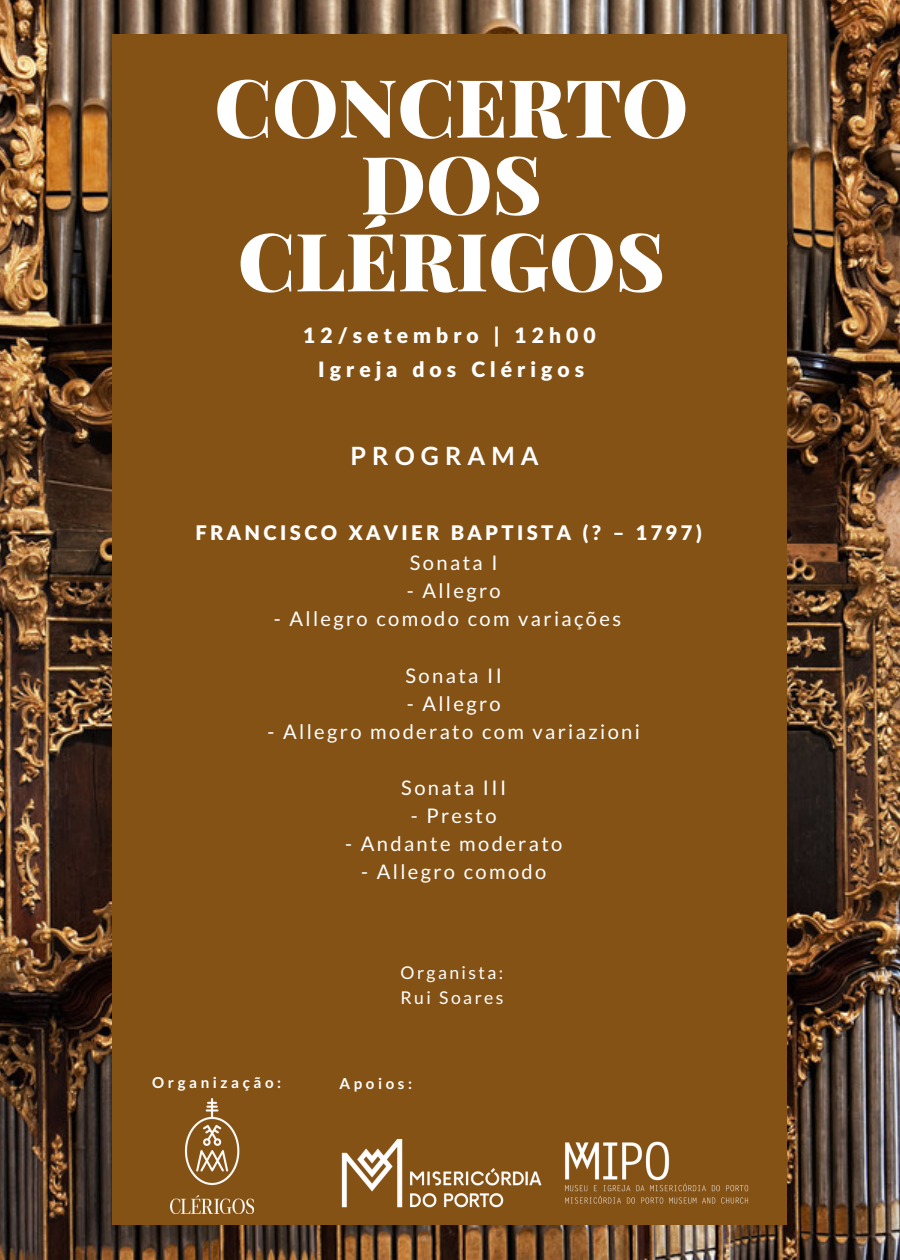
<style>
.page{position:relative;width:900px;height:1260px;background:#fff}
.page>*{position:absolute;margin:0;border:0;box-sizing:border-box;transform-origin:0 0}
.t1{font:900 80.5px/77px "Playfair Display";color:#fff;text-align:center}
.t2{font:700 25.25px "Lato";letter-spacing:.24em;color:#fff}
.t3{font:900 21.25px "Lato";letter-spacing:.24em;color:#fff}
.t4{font:900 21px "Lato";letter-spacing:.24em;color:#fff}
.t5{font:20px "Lato";letter-spacing:.12em;color:#fff}
.t6{font:900 20px "Lato";letter-spacing:.17em;color:#fff}
.t7{font:17.5px "Lato";letter-spacing:.14em;color:#fff}
.t8{font:700 15px "Lato";letter-spacing:.24em;color:#fff}
</style>
<div class="page">
<img style="left:0;top:0;width:900px;height:1260px">
<div style="left:113px;top:34px;width:674px;height:1190px;background:#855215"></div>
<img style="left:341px;top:1139px;width:201px;height:69px">
<img style="left:565px;top:1141px;width:184px;height:63px">
<img style="left:171px;top:1099px;width:82px;height:114px">
<h1 class="t1" style="left:214px;top:66px;width:475px">CONCERTO<br>DOS<br>CLÉRIGOS</h1>
<p class="t4" style="left:303px;top:322px;width:294px">12/setembro | 12h00</p>
<p class="t3" style="left:318px;top:356px;width:267px">Igreja dos Clérigos</p>
<p class="t2" style="left:351px;top:440px;width:190px">PROGRAMA</p>
<p class="t6" style="left:195px;top:520px;width:508px">FRANCISCO XAVIER BAPTISTA (? – 1797)</p>
<p class="t5" style="left:410px;top:550px;width:89px">Sonata I</p>
<p class="t5" style="left:407px;top:578px;width:96px">- Allegro</p>
<p class="t5" style="left:274px;top:607px;width:349px">- Allegro comodo com variações</p>
<p class="t5" style="left:406px;top:663px;width:98px">Sonata II</p>
<p class="t5" style="left:407px;top:691px;width:96px">- Allegro</p>
<p class="t5" style="left:268px;top:719px;width:374px">- Allegro moderato com variazioni</p>
<p class="t5" style="left:401px;top:775px;width:106px">Sonata III</p>
<p class="t5" style="left:411px;top:803px;width:87px">- Presto</p>
<p class="t5" style="left:345px;top:832px;width:219px">- Andante moderato</p>
<p class="t5" style="left:361px;top:860px;width:187px">- Allegro comodo</p>
<p class="t7" style="left:401px;top:962px;width:104px">Organista:</p>
<p class="t8" style="left:152px;top:1073px;width:131px">Organização:</p>
<p class="t7" style="left:401px;top:986px;width:104px">Rui Soares</p>
<p class="t8" style="left:339px;top:1075px;width:74px">Apoios:</p>
</div>
